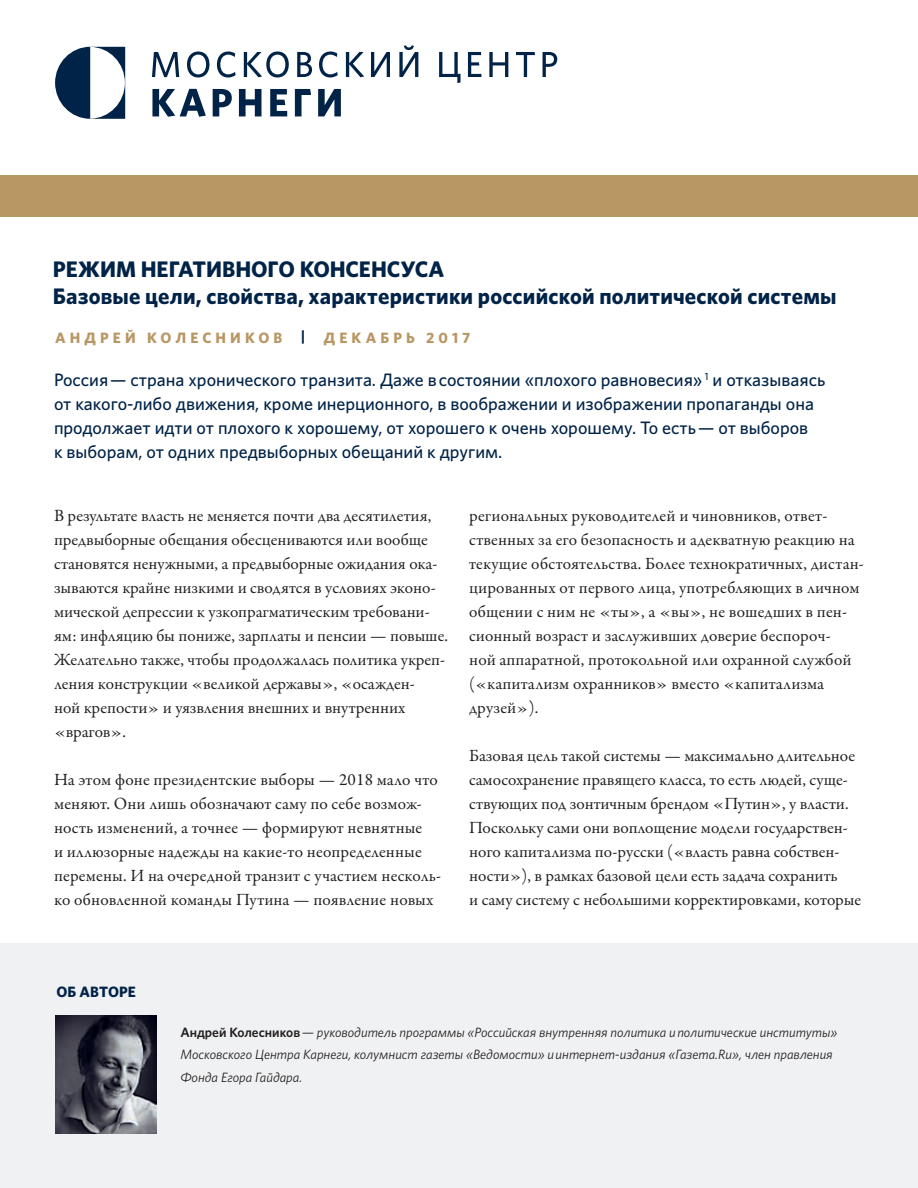
<style>
.page{position:relative;width:918px;height:1188px;background:#fff}
.page>*{position:absolute;margin:0;border:0;box-sizing:border-box;transform-origin:0 0}
.t1{font:700 22.5px "Whitney";letter-spacing:.005em;color:#002347}
.Intro_Paragraph{font:500 18px/24px "Whitney";color:#002347}
.Body_Text{font:17.25px/24px "Garamond Premr Pro";color:#231f20}
.Author_and_Date{font:700 15px "Whitney";letter-spacing:.275em;color:#b99764}
.t2{font:700 15px "Whitney";letter-spacing:.005em;color:#002347}
.About_the_Author_Tex{font:italic 13.5px/22.5px "Whitney";color:#231f20}
.s1{color:#002347}
.s2{font-weight:600;font-style:normal}
</style>
<div class="page">
<div style="left:0;top:943px;width:918px;height:245px;background:#f0f1f2"></div>
<svg style="left:55px;top:47px;width:70px;height:72px"></svg>
<svg style="left:152px;top:52px;width:27px;height:25px"></svg>
<svg style="left:187px;top:51px;width:22px;height:26px"></svg>
<svg style="left:217px;top:51px;width:19px;height:26px"></svg>
<svg style="left:244px;top:51px;width:45px;height:26px"></svg>
<svg style="left:297px;top:52px;width:15px;height:25px"></svg>
<svg style="left:319px;top:51px;width:19px;height:26px"></svg>
<svg style="left:346px;top:52px;width:18px;height:25px"></svg>
<svg style="left:371px;top:52px;width:19px;height:25px"></svg>
<svg style="left:399px;top:45px;width:19px;height:32px"></svg>
<svg style="left:439px;top:52px;width:22px;height:31px"></svg>
<svg style="left:468px;top:52px;width:13px;height:25px"></svg>
<svg style="left:489px;top:52px;width:19px;height:25px"></svg>
<svg style="left:516px;top:52px;width:19px;height:25px"></svg>
<svg style="left:543px;top:52px;width:14px;height:25px"></svg>
<svg style="left:152px;top:89px;width:54px;height:28px"></svg>
<svg style="left:213px;top:89px;width:19px;height:27px"></svg>
<svg style="left:239px;top:89px;width:22px;height:27px"></svg>
<svg style="left:270px;top:89px;width:17px;height:27px"></svg>
<svg style="left:295px;top:89px;width:16px;height:27px"></svg>
<svg style="left:318px;top:89px;width:23px;height:27px"></svg>
<div style="left:0;top:176px;width:918px;height:41px;background:#b99764"></div>
<img style="left:55px;top:1016px;width:102px;height:118px">
<p class="t1" style="left:53px;top:254px;width:393px">РЕЖИМ НЕГАТИВНОГО КОНСЕНСУСА</p>
<p class="t1" style="left:53px;top:281px;width:785px">Базовые цели, свойства, характеристики российской политической системы</p>
<p class="Author_and_Date" style="left:55px;top:327px;width:417px">АНДРЕЙ КОЛЕСНИКОВ <span class="s1">|</span> ДЕКАБРЬ 2017</p>
<p class="Intro_Paragraph" style="left:54px;top:367px;width:773px">Россия — страна хронического транзита. Даже в состоянии «плохого равновесия» <sup>1</sup> и отказываясь от какого-либо движения, кроме инерционного, в воображении и изображении пропаганды она продолжает идти от плохого к хорошему, от хорошего к очень хорошему. То есть — от выборов<br>к выборам, от одних предвыборных обещаний к другим.</p>
<p class="Body_Text" style="left:54px;top:504px;width:396px">В результате власть не меняется почти два десятилетия, предвыборные обещания обесцениваются или вообще становятся ненужными, а предвыборные ожидания ока&shy;зываются крайне низкими и сводятся в условиях эконо&shy;мической депрессии к узкопрагматическим требовани&shy;ям: инфляцию бы пониже, зарплаты и пенсии — повыше.<br>Желательно также, чтобы продолжалась политика укреп&shy;ления конструкции «великой державы», «осажден-<br>ной крепости» и уязвления внешних и внутренних «врагов».</p>
<p class="Body_Text" style="left:54px;top:768px;width:389px">На этом фоне президентские выборы — 2018 мало что меняют. Они лишь обозначают саму по себе возмож&shy;ность изменений, а точнее — формируют невнятные<br>и иллюзорные надежды на какие-то неопределенные перемены. И на очередной транзит с участием несколь&shy;ко обновленной команды Путина — появление новых</p>
<p class="Body_Text" style="left:469px;top:504px;width:396px">региональных руководителей и чиновников, ответ&shy;ственных за его безопасность и адекватную реакцию на текущие обстоятельства. Более технократичных, дистан&shy;цированных от первого лица, употребляющих в личном общении с ним не «ты», а «вы», не вошедших в пен&shy;сионный возраст и заслуживших доверие беспороч-<br>ной аппаратной, протокольной или охранной службой («капитализм охранников» вместо «капитализма друзей»).</p>
<p class="Body_Text" style="left:469px;top:744px;width:394px">Базовая цель такой системы — максимально длительное самосохранение правящего класса, то есть людей, суще&shy;ствующих под зонтичным брендом «Путин», у власти.<br>Поскольку сами они воплощение модели государствен&shy;ного капитализма по-русски («власть равна собствен&shy;ности»), в рамках базовой цели есть задача сохранить<br>и саму систему с небольшими корректировками, которые</p>
<p class="t2" style="left:57px;top:982px;width:81px">ОБ АВТОРЕ</p>
<p class="About_the_Author_Tex" style="left:180px;top:1021px;width:659px"><span class="s2">Андрей Колесников</span> — руководитель программы «Российская внутренняя политика и политические институты»<br>Московского Центра Карнеги, колумнист газеты «Ведомости» и интернет-издания «Газета.Ru», член правления<br>Фонда Егора Гайдара.</p>
</div>
